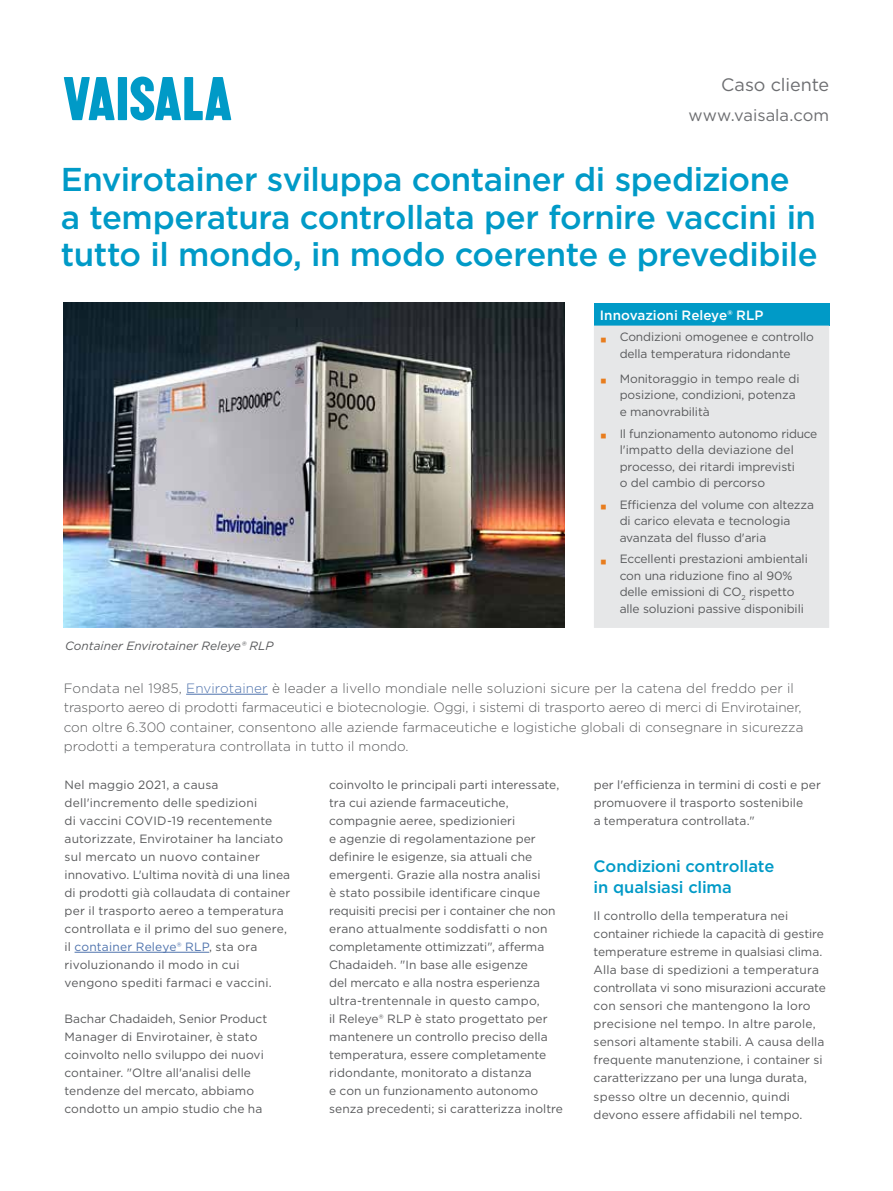
<style>
.page{position:relative;width:893px;height:1191px;background:#fff}
.page>*{position:absolute;margin:0;border:0;box-sizing:border-box;transform-origin:0 0}
.t1{font:500 33px/37.5px "Gotham";letter-spacing:-.015em;color:#009ac7}
.t2{font:18px "Gotham";letter-spacing:-.01em;color:#6d6e71}
.t3{font:500 16.5px/21.6px "Gotham";letter-spacing:-.01em;color:#009ac7}
.t4{font:16.5px "Gotham";color:#6d6e71}
.t5{font:300 13.5px/19.5px "Gotham";color:#58595b}
.t6{font:500 13.5px "Gotham";color:#fff}
.t7{font:12px/18px "Gotham";color:#58595b}
.t8{font:italic 12px "Gotham";color:#58595b}
.s1{font-family:"Arial";font-weight:900;font-size:21px;color:#e87d1e}
.s2{color:#4f73ad}
</style>
<div class="page">
<svg style="left:64px;top:77px;width:51px;height:43px"></svg>
<div style="left:118px;top:77px;width:9px;height:43px;background:#009ac7"></div>
<svg style="left:130px;top:77px;width:101px;height:43px"></svg>
<img style="left:64px;top:303px;width:500px;height:324px">
<hr style="left:186px;top:694px;width:82px;height:1px;background:#4f73ad">
<div style="left:594px;top:303px;width:235px;height:22px;background:#009ac7"></div>
<div style="left:594px;top:325px;width:235px;height:303px;background:#e6e7e8"></div>
<hr style="left:75px;top:952px;width:134px;height:1px;background:#4f73ad">
<h2 class="t2" style="left:721px;top:73px;width:110px">Caso cliente</h2>
<h3 class="t4" style="left:688px;top:105px;width:142px">www.vaisala.com</h3>
<h1 class="t1" style="left:61px;top:161px;width:758px">Envirotainer sviluppa container di spedizione<br>a temperatura controllata per fornire vaccini in tutto il mondo, in modo coerente e prevedibile</h1>
<p class="t8" style="left:65px;top:638px;width:210px">Container Envirotainer Releye® RLP</p>
<p class="t6" style="left:600px;top:306px;width:165px">Innovazioni Releye® RLP</p>
<p class="t7" style="left:600px;top:328px;width:215px;line-height:16.5px;text-align:center"><span class="s1">▪</span> Condizioni omogenee e controllo della temperatura ridondante</p>
<p class="t7" style="left:620px;top:370px;width:181px;line-height:16.5px;text-indent:-20px"><span class="s1">▪</span> Monitoraggio in tempo reale di posizione, condizioni, potenza e manovrabilità</p>
<p class="t7" style="left:620px;top:425px;width:199px;line-height:16.5px;text-indent:-20px"><span class="s1">▪</span> Il funzionamento autonomo riduce l'impatto della deviazione del processo, dei ritardi imprevisti<br>o del cambio di percorso</p>
<p class="t7" style="left:620px;top:496px;width:196px;line-height:16.5px;text-indent:-20px"><span class="s1">▪</span> Efficienza del volume con altezza di carico elevata e tecnologia avanzata del flusso d'aria</p>
<p class="t7" style="left:620px;top:550px;width:190px;line-height:16.5px;text-indent:-20px"><span class="s1">▪</span> Eccellenti prestazioni ambientali con una riduzione fino al 90% delle emissioni di CO<sub>2</sub> rispetto alle soluzioni passive disponibili</p>
<p class="t5" style="left:64px;top:678px;width:741px">Fondata nel 1985, <span class="s2">Envirotainer</span> è leader a livello mondiale nelle soluzioni sicure per la catena del freddo per il trasporto aereo di prodotti farmaceutici e biotecnologie. Oggi, i sistemi di trasporto aereo di merci di Envirotainer, con oltre 6.300 container, consentono alle aziende farmaceutiche e logistiche globali di consegnare in sicurezza prodotti a temperatura controllata in tutto il mondo.</p>
<p class="t7" style="left:65px;top:775px;width:227px">Nel maggio 2021, a causa dell'incremento delle spedizioni<br>di vaccini COVID-19 recentemente autorizzate, Envirotainer ha lanciato sul mercato un nuovo container innovativo. L'ultima novità di una linea di prodotti già collaudata di container per il trasporto aereo a temperatura controllata e il primo del suo genere, il <span class="s2">container Releye® RLP</span>, sta ora rivoluzionando il modo in cui vengono spediti farmaci e vaccini.</p>
<p class="t7" style="left:65px;top:1009px;width:204px">Bachar Chadaideh, Senior Product Manager di Envirotainer, è stato coinvolto nello sviluppo dei nuovi container. "Oltre all'analisi delle tendenze del mercato, abbiamo condotto un ampio studio che ha</p>
<p class="t7" style="left:329px;top:775px;width:235px">coinvolto le principali parti interessate, tra cui aziende farmaceutiche, compagnie aeree, spedizionieri<br>e agenzie di regolamentazione per definire le esigenze, sia attuali che emergenti. Grazie alla nostra analisi<br>è stato possibile identificare cinque requisiti precisi per i container che non erano attualmente soddisfatti o non completamente ottimizzati", afferma Chadaideh. "In base alle esigenze<br>del mercato e alla nostra esperienza ultra-trentennale in questo campo,<br>il Releye® RLP è stato progettato per mantenere un controllo preciso della temperatura, essere completamente ridondante, monitorato a distanza<br>e con un funzionamento autonomo senza precedenti; si caratterizza inoltre</p>
<p class="t7" style="left:594px;top:775px;width:229px">per l'efficienza in termini di costi e per promuovere il trasporto sostenibile<br>a temperatura controllata."</p>
<h3 class="t3" style="left:594px;top:855px;width:182px">Condizioni controllate in qualsiasi clima</h3>
<p class="t7" style="left:594px;top:907px;width:234px">Il controllo della temperatura nei container richiede la capacità di gestire temperature estreme in qualsiasi clima.<br>Alla base di spedizioni a temperatura controllata vi sono misurazioni accurate con sensori che mantengono la loro precisione nel tempo. In altre parole, sensori altamente stabili. A causa della frequente manutenzione, i container si caratterizzano per una lunga durata, spesso oltre un decennio, quindi devono essere affidabili nel tempo.</p>
</div>
